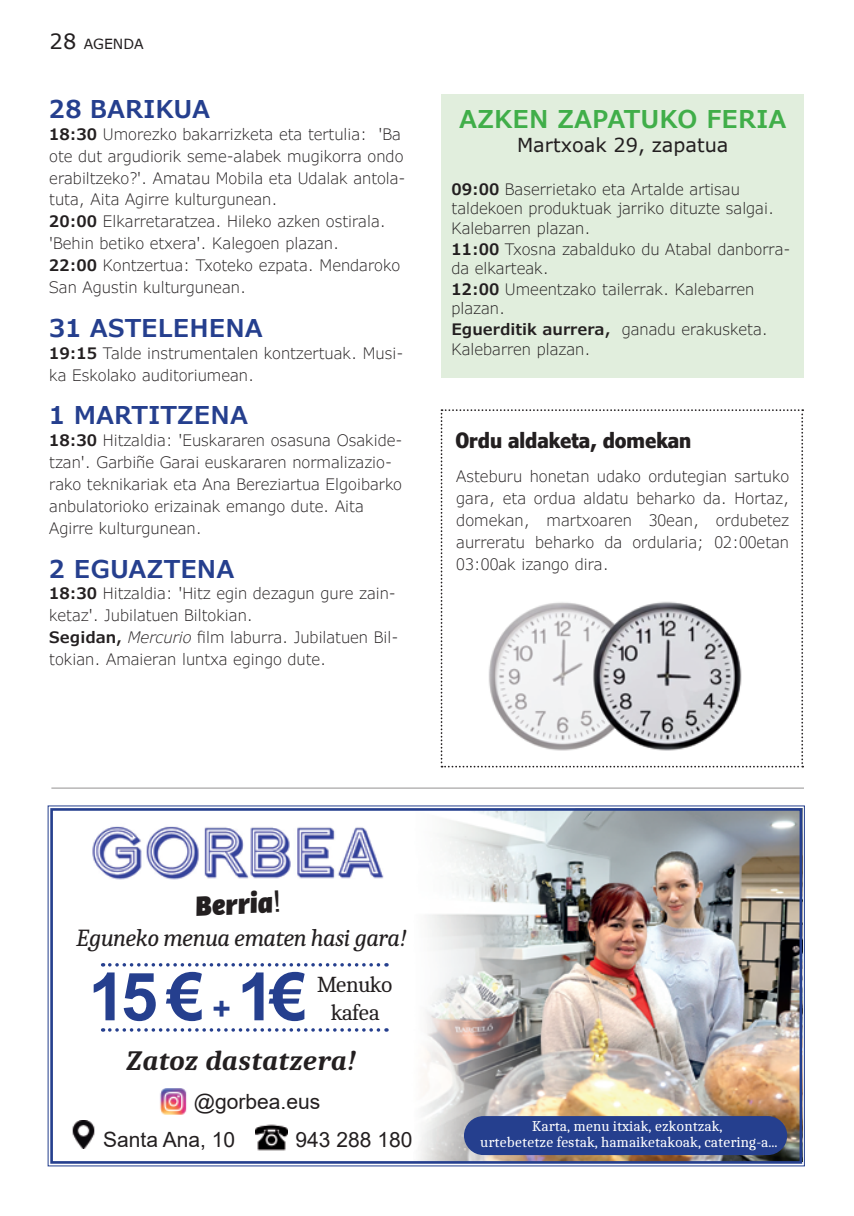
<style>
.page{position:relative;width:854px;height:1216px;background:#fff}
.page>*{position:absolute;margin:0;border:0;box-sizing:border-box;transform-origin:0 0}
.t1{font:700 66.5px "Arial";color:#253f8e}
.t2{font:700 31.5px "Arial";color:#253f8e}
.t3{font:italic 900 29.75px "Bulo";color:#231f20}
.t4{font:italic 700 28px "Caladea";letter-spacing:.02em;color:#231f20}
.t5{font:600 24.5px "Verdana Pro";color:#253f8e}
.t6{font:italic 24.5px "Caladea";letter-spacing:-.03em;color:#231f20}
.t7{font:600 24.5px "Verdana Pro";color:#40ae49}
.t8{font:22.75px "Caladea";letter-spacing:-.03em;color:#231f20}
.t9{font:21px "Arial";color:#231f20}
.t10{font:700 condensed 21px "Verdana Pro";color:#231f20}
.t11{font:19.25px "Verdana Pro";color:#231f20}
.t12{font:300 15.75px/21.9px "Verdana Pro";color:#231f20}
.t13{font:14.88px "Caladea";color:#fff}
.t14{font:14px "Verdana Pro";color:#231f20}
.s1{font-size:21px}
.s2{font-weight:600}
.s3{font-style:italic}
.s4{font-family:"Arial";font-weight:400;font-style:normal}
</style>
<div class="page">
<hr style="left:51px;top:787px;width:752px;height:1px;background:#231f20">
<svg style="left:440px;top:409px;width:363px;height:358px"></svg>
<div style="left:441px;top:94px;width:362px;height:284px;background:#e1eedd"></div>
<img style="left:47px;top:805px;width:758px;height:361px">
<div style="left:50px;top:808px;width:751px;height:355px;border:3px solid #253f8e"></div>
<img style="left:70px;top:1120px;width:28px;height:27px">
<img style="left:255px;top:1124px;width:32px;height:26px">
<img style="left:157px;top:1088px;width:32px;height:27px">
<svg style="left:110px;top:1028px;width:277px;height:3px"></svg>
<svg style="left:110px;top:963px;width:277px;height:3px"></svg>
<img style="left:78px;top:814px;width:318px;height:66px">
<div style="left:464px;top:1115px;width:323px;height:39px;background:#253f8e;border-radius:19px"></div>
<p class="t14" style="left:50px;top:35px;width:95px"><span class="s1">28</span> AGENDA</p>
<p class="t5" style="left:49px;top:93px;width:162px">28 BARIKUA</p>
<p class="t12" style="left:49px;top:123px;width:358px"><span class="s2">18:30</span> Umorezko bakarrizketa eta tertulia: 'Ba ote dut argudiorik seme-alabek mugikorra ondo erabiltzeko?'. Amatau Mobila eta Udalak antola&shy;tuta, Aita Agirre kulturgunean.</p>
<p class="t12" style="left:49px;top:211px;width:338px"><span class="s2">20:00</span> Elkarretaratzea. Hileko azken ostirala. 'Behin betiko etxera'. Kalegoen plazan.</p>
<p class="t12" style="left:49px;top:255px;width:352px"><span class="s2">22:00</span> Kontzertua: Txoteko ezpata. Mendaroko<br>San Agustin kulturgunean.</p>
<p class="t5" style="left:49px;top:312px;width:215px">31 ASTELEHENA</p>
<p class="t12" style="left:49px;top:342px;width:355px"><span class="s2">19:15</span> Talde instrumentalen kontzertuak. Musi&shy;ka Eskolako auditoriumean.</p>
<p class="t5" style="left:49px;top:399px;width:200px">1 MARTITZENA</p>
<p class="t12" style="left:49px;top:430px;width:355px"><span class="s2">18:30</span> Hitzaldia: 'Euskararen osasuna Osakide&shy;tzan'. Garbiñe Garai euskararen normalizazio&shy;rako teknikariak eta Ana Bereziartua Elgoibarko anbulatorioko erizainak emango dute. Aita Agirre kulturgunean.</p>
<p class="t5" style="left:49px;top:553px;width:186px">2 EGUAZTENA</p>
<p class="t12" style="left:49px;top:583px;width:348px"><span class="s2">18:30</span> Hitzaldia: 'Hitz egin dezagun gure zain&shy;ketaz'. Jubilatuen Biltokian.</p>
<p class="t12" style="left:49px;top:626px;width:350px"><span class="s2">Segidan,</span> <span class="s3">Mercurio</span> film laburra. Jubilatuen Bil&shy;tokian. Amaieran luntxa egingo dute.</p>
<p class="t7" style="left:459px;top:103px;width:329px">AZKEN ZAPATUKO FERIA</p>
<p class="t11" style="left:517px;top:133px;width:213px">Martxoak 29, zapatua</p>
<p class="t12" style="left:451px;top:180px;width:324px;line-height:19.2px"><span class="s2">09:00</span> Baserrietako eta Artalde artisau taldekoen produktuak jarriko dituzte salgai.<br>Kalebarren plazan.</p>
<p class="t12" style="left:451px;top:239px;width:340px;line-height:19.2px"><span class="s2">11:00</span> Txosna zabalduko du Atabal danborra&shy;da elkarteak.</p>
<p class="t12" style="left:451px;top:280px;width:304px;line-height:19.2px"><span class="s2">12:00</span> Umeentzako tailerrak. Kalebarren plazan.</p>
<p class="t12" style="left:451px;top:320px;width:318px;line-height:19.2px"><span class="s2">Eguerditik aurrera,</span> ganadu erakusketa.<br>Kalebarren plazan.</p>
<p class="t10" style="left:455px;top:426px;width:237px">Ordu aldaketa, domekan</p>
<p class="t12" style="left:456px;top:466px;width:334px;text-align:justify">Asteburu honetan udako ordutegian sartuko gara, eta ordua aldatu beharko da. Hortaz, domekan, martxoaren 30ean, ordubetez aurreratu beharko da ordularia; 02:00etan 03:00ak izango dira.</p>
<p class="t3" style="left:194px;top:885px;width:88px;rotate:-3deg">Berria<span class="s4">!</span></p>
<p class="t6" style="left:76px;top:923px;width:332px">Eguneko menua ematen hasi gara!</p>
<p class="t1" style="left:88px;top:950px;width:117px">15 €</p>
<p class="t2" style="left:212px;top:986px;width:20px">+</p>
<p class="t1" style="left:237px;top:950px;width:71px">1€</p>
<p class="t8" style="left:317px;top:971px;width:77px">Menuko</p>
<p class="t8" style="left:330px;top:998px;width:50px">kafea</p>
<p class="t4" style="left:126px;top:1043px;width:231px">Zatoz dastatzera!</p>
<p class="t9" style="left:194px;top:1087px;width:128px">@gorbea.eus</p>
<p class="t9" style="left:103px;top:1125px;width:133px">Santa Ana, 10</p>
<p class="t9" style="left:295px;top:1125px;width:118px">943 288 180</p>
<p class="t13" style="left:532px;top:1116px;width:192px">Karta, menu itxiak, ezkontzak,</p>
<p class="t13" style="left:480px;top:1132px;width:299px">urtebetetze festak, hamaiketakoak, catering-a...</p>
</div>
